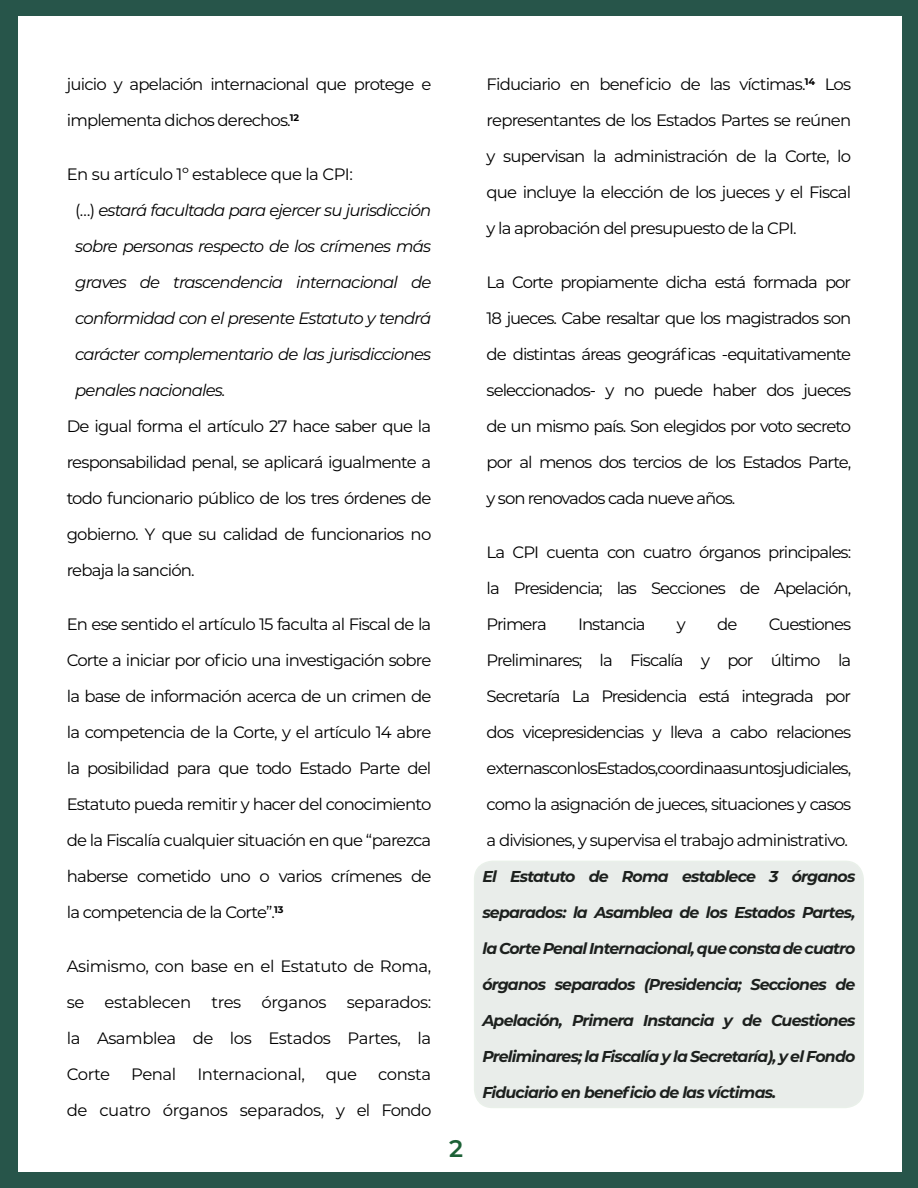
<style>
.page{position:relative;width:918px;height:1188px;background:#27554a}
.page>*{position:absolute;margin:0;border:0;box-sizing:border-box;transform-origin:0 0}
.t1{font:600 24px "Montserrat";color:#1c6136}
.Texto_CEIGB{font:16.5px/36px "Montserrat";letter-spacing:-.05em;color:#000;text-align:justify}
.Texto_CEIGB-2{font:italic 16.5px/36px "Montserrat";letter-spacing:-.05em;color:#000;text-align:justify}
.Texto_CEIGB-3{font:16.5px/36px "Montserrat";letter-spacing:-.025em;color:#000;text-align:right}
.Texto_CEIGB-4{font:16.5px "Montserrat";letter-spacing:-.03em;color:#000}
.Texto_CEIGB-5{font:italic 700 15.75px "Montserrat";letter-spacing:-.05em;color:#000}
.s1{font-style:normal}
</style>
<div class="page">
<div style="left:18px;top:17px;width:883px;height:1155px;background:#fff"></div>
<div style="left:475px;top:861px;width:388px;height:246px;background:#e9edea;border-radius:18px"></div>
<div style="left:474px;top:861px;width:390px;height:247px;border:2px solid #92b792;border-radius:18px"></div>
<p class="Texto_CEIGB" style="left:67px;top:66px;width:366px">juicio y apelación internacional que protege e implementa dichos derechos.<sup>12</sup></p>
<p class="Texto_CEIGB-4" style="left:67px;top:163px;width:288px">En su artículo 1º establece que la CPI:</p>
<p class="Texto_CEIGB-2" style="left:75px;top:192px;width:358px"><span class="s1">(…)</span> estará facultada para ejercer su jurisdicción sobre personas respecto de los crímenes más graves de trascendencia internacional de conformidad con el presente Estatuto y tendrá carácter complementario de las jurisdicciones penales nacionales.</p>
<p class="Texto_CEIGB" style="left:67px;top:408px;width:366px">De igual forma el artículo 27 hace saber que la responsabilidad penal, se aplicará igualmente a todo funcionario público de los tres órdenes de gobierno. Y que su calidad de funcionarios no rebaja la sanción.</p>
<p class="Texto_CEIGB" style="left:67px;top:606px;width:366px">En ese sentido el artículo 15 faculta al Fiscal de la Corte a iniciar por oficio una investigación sobre la base de información acerca de un crimen de la competencia de la Corte, y el artículo 14 abre la posibilidad para que todo Estado Parte del Estatuto pueda remitir y hacer del conocimiento de la Fiscalía cualquier situación en que “parezca haberse cometido uno o varios crímenes de la competencia de la Corte”.<sup>13</sup></p>
<p class="Texto_CEIGB" style="left:67px;top:948px;width:366px">Asimismo, con base en el Estatuto de Roma, se establecen tres órganos separados: la Asamblea de los Estados Partes, la Corte</p>
<p class="Texto_CEIGB" style="left:131px;top:1056px;width:47px">Penal</p>
<p class="Texto_CEIGB-3" style="left:197px;top:1056px;width:109px">Internacional,</p>
<p class="Texto_CEIGB" style="left:326px;top:1056px;width:33px">que</p>
<p class="Texto_CEIGB-3" style="left:67px;top:1056px;width:366px">consta<br>de cuatro órganos separados, y el Fondo</p>
<h1 class="t1" style="left:449px;top:1132px;width:15px">2</h1>
<p class="Texto_CEIGB" style="left:487px;top:66px;width:366px">Fiduciario en beneficio de las víctimas.<sup>14</sup> Los representantes de los Estados Partes se reúnen y supervisan la administración de la Corte, lo que incluye la elección de los jueces y el Fiscal y la aprobación del presupuesto de la CPI.</p>
<p class="Texto_CEIGB" style="left:487px;top:264px;width:366px">La Corte propiamente dicha está formada por 18 jueces. Cabe resaltar que los magistrados son de distintas áreas geográficas -equitativamente seleccionados- y no puede haber dos jueces de un mismo país. Son elegidos por voto secreto por al menos dos tercios de los Estados Parte, y son renovados cada nueve años.</p>
<p class="Texto_CEIGB" style="left:487px;top:534px;width:366px">La CPI cuenta con cuatro órganos principales: la Presidencia; las Secciones de Apelación, Primera</p>
<p class="Texto_CEIGB" style="left:487px;top:606px;width:366px;text-indent:282px">Cuestiones Preliminares; la Fiscalía y por último la Secretaría La Presidencia está integrada por dos vicepresidencias y lleva a cabo relaciones externas con los Estados, coordina asuntos judiciales, como la asignación de jueces, situaciones y casos a divisiones, y supervisa el trabajo administrativo.</p>
<p class="Texto_CEIGB-5" style="left:482px;top:865px;width:375px">El Estatuto de Roma establece 3 órganos</p>
<p class="Texto_CEIGB-5" style="left:482px;top:901px;width:375px">separados: la Asamblea de los Estados Partes,</p>
<p class="Texto_CEIGB-5" style="left:482px;top:937px;width:375px">la Corte Penal Internacional, que consta de cuatro</p>
<p class="Texto_CEIGB-5" style="left:482px;top:973px;width:375px">órganos separados (Presidencia; Secciones de</p>
<p class="Texto_CEIGB-5" style="left:482px;top:1009px;width:375px">Apelación, Primera Instancia y de Cuestiones</p>
<p class="Texto_CEIGB-5" style="left:482px;top:1045px;width:375px">Preliminares; la Fiscalía y la Secretaría), y el Fondo</p>
<p class="Texto_CEIGB-5" style="left:482px;top:1081px;width:296px">Fiduciario en beneficio de las víctimas.</p>
<p class="Texto_CEIGB" style="left:578px;top:606px;width:69px">Instancia</p>
<p class="Texto_CEIGB" style="left:677px;top:606px;width:10px">y</p>
<p class="Texto_CEIGB" style="left:717px;top:606px;width:22px">de</p>
</div>
